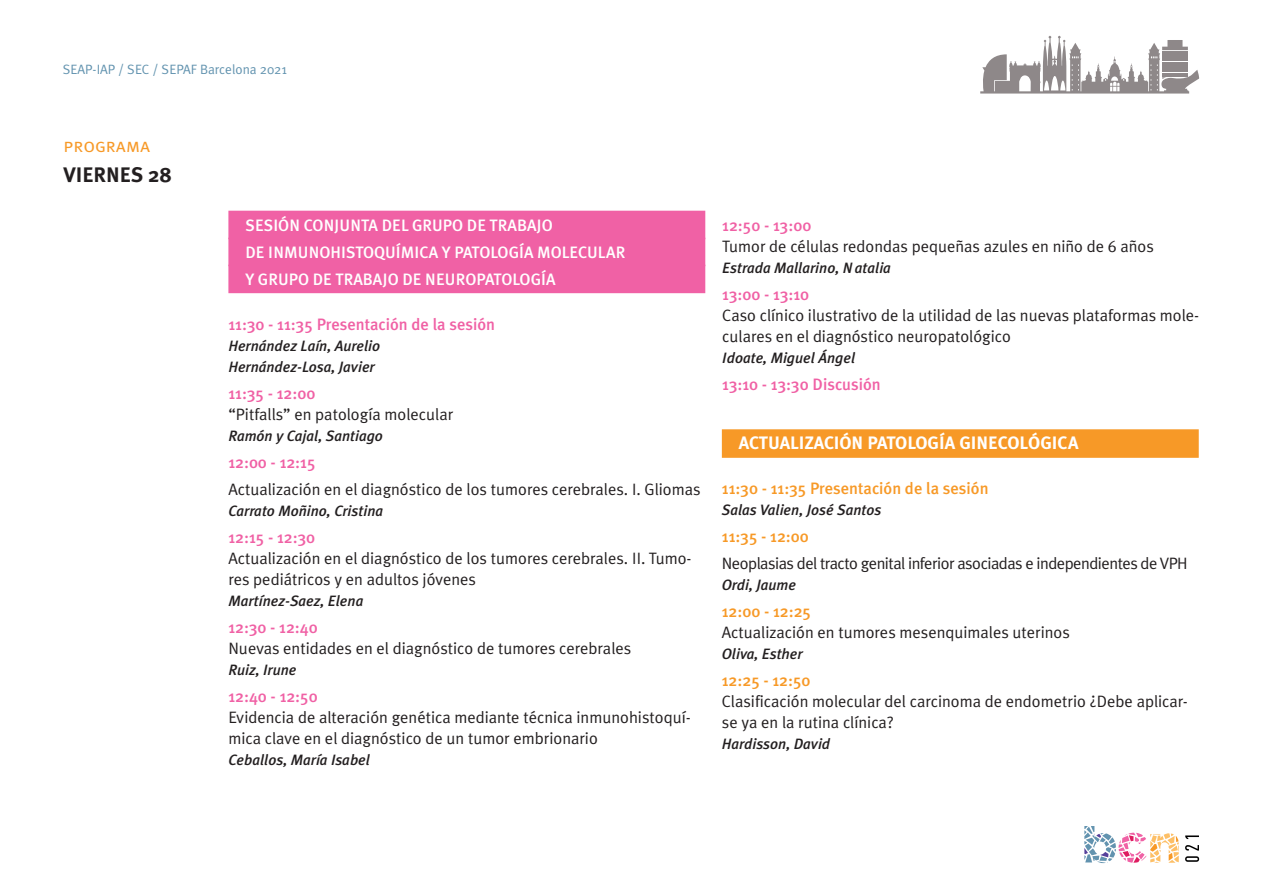
<style>
.page{position:relative;width:1263px;height:893px;background:#fff}
.page>*{position:absolute;margin:0;border:0;box-sizing:border-box;transform-origin:0 0}
.t1{font:700 21px "Meta Plus";color:#231f20}
.t2{font:19.5px "Meta Plus Normal Caps";color:#f79927}
.t3{font:700 18px "Meta Plus";color:#fff}
.t4{font:16.5px/21px "Meta Plus Normal";color:#231f20}
.t5{font:500 16.5px "Meta Plus";color:#f061a5}
.t6{font:500 16.5px/27px "Meta Plus";color:#fff}
.t7{font:500 16.5px "Meta Plus";color:#f79927}
.t8{font:16.5px "Meta Plus Normal";letter-spacing:-.03em;color:#231f20}
.t9{font:italic 500 15px/21px "Meta Plus";color:#231f20}
.t10{font:13.5px "Meta Plus Normal";color:#6293af}
</style>
<div class="page">
<svg style="left:1185px;top:845px;width:14px;height:17px"></svg>
<svg style="left:1185px;top:835px;width:14px;height:4px"></svg>
<svg style="left:1084px;top:826px;width:95px;height:37px"></svg>
<svg style="left:980px;top:36px;width:219px;height:58px"></svg>
<div style="left:228px;top:211px;width:477px;height:28px;background:#f061a5"></div>
<div style="left:228px;top:238px;width:477px;height:28px;background:#f061a5"></div>
<div style="left:228px;top:265px;width:477px;height:28px;background:#f061a5"></div>
<div style="left:722px;top:429px;width:477px;height:29px;background:#f79927"></div>
<p class="t10" style="left:63px;top:62px;width:226px">SEAP-IAP / SEC / SEPAF Barcelona 2021</p>
<p class="t2" style="left:63px;top:134px;width:88px">programa</p>
<p class="t1" style="left:63px;top:162px;width:110px">VIERNES 28</p>
<p class="t6" style="left:245px;top:211px;width:363px">SESIÓN CONJUNTA DEL GRUPO DE TRABAJO<br>DE I NMUNOHISTOQUÍMICA Y PATOLOGÍA MOLECULAR<br>Y GRUPO DE TRABAJO DE N EUROPATOLOGÍA</p>
<p class="t5" style="left:228px;top:314px;width:268px">11:30 - 11:35 PRESENTACIÓN DE LA SESIÓN</p>
<p class="t9" style="left:228px;top:335px;width:153px">Hernández Laín, Aurelio<br>Hernández-Losa, Javier</p>
<p class="t5" style="left:228px;top:383px;width:88px">11:35 - 12:00</p>
<p class="t4" style="left:228px;top:403px;width:226px">“Pitfalls” en patología molecular</p>
<p class="t9" style="left:228px;top:425px;width:156px">Ramón y Cajal, Santiago</p>
<p class="t5" style="left:228px;top:452px;width:89px">12:00 - 12:15</p>
<p class="t4" style="left:228px;top:478px;width:474px">Actualización en el diagnóstico de los tumores cerebrales. I. Gliomas</p>
<p class="t9" style="left:228px;top:500px;width:156px">Carrato Moñino, Cristina</p>
<p class="t5" style="left:228px;top:527px;width:88px">12:15 - 12:30</p>
<p class="t4" style="left:228px;top:547px;width:465px">Actualización en el diagnóstico de los tumores cerebrales. II. Tumo&shy;res pediátricos y en adultos jóvenes</p>
<p class="t9" style="left:228px;top:590px;width:136px">Martínez-Saez, Elena</p>
<p class="t5" style="left:228px;top:617px;width:91px">12:30 - 12:40</p>
<p class="t4" style="left:228px;top:637px;width:404px">Nuevas entidades en el diagnóstico de tumores cerebrales</p>
<p class="t9" style="left:228px;top:659px;width:69px">Ruiz, Irune</p>
<p class="t5" style="left:228px;top:686px;width:91px">12:40 - 12:50</p>
<p class="t4" style="left:228px;top:706px;width:464px">Evidencia de alteración genética mediante técnica inmunohistoquí&shy;mica clave en el diagnóstico de un tumor embrionario</p>
<p class="t9" style="left:228px;top:749px;width:143px">Ceballos, María Isabel</p>
<p class="t5" style="left:722px;top:215px;width:90px">12:50 - 13:00</p>
<p class="t4" style="left:722px;top:235px;width:433px">Tumor de células redondas pequeñas azules en niño de 6 años</p>
<p class="t9" style="left:722px;top:257px;width:170px">Estrada Mallarino, Natalia</p>
<p class="t5" style="left:722px;top:284px;width:88px">13:00 - 13:10</p>
<p class="t4" style="left:722px;top:304px;width:478px">Caso clínico ilustrativo de la utilidad de las nuevas plataformas mole&shy;culares en el diagnóstico neuropatológico</p>
<p class="t9" style="left:722px;top:347px;width:134px">Idoate, Miguel Ángel</p>
<p class="t5" style="left:722px;top:374px;width:160px">13:10 - 13:30 DISCUSIÓN</p>
<p class="t3" style="left:739px;top:433px;width:21px">ACTUALIZACIÓN</p>
<p class="t3" style="left:867px;top:433px;width:11px">PATOLOGÍA</p>
<p class="t3" style="left:959px;top:433px;width:11px">GINECOLÓGICA</p>
<p class="t7" style="left:722px;top:479px;width:268px">11:30 - 11:35 PRESENTACIÓN DE LA SESIÓN</p>
<p class="t9" style="left:722px;top:499px;width:161px">Salas Valien, José Santos</p>
<p class="t7" style="left:722px;top:527px;width:88px">11:35 - 12:00</p>
<p class="t8" style="left:722px;top:554px;width:467px">Neoplasias del tracto genital inferior asociadas e independientes de VPH</p>
<p class="t9" style="left:722px;top:574px;width:76px">Ordi, Jaume</p>
<p class="t7" style="left:722px;top:602px;width:91px">12:00 - 12:25</p>
<p class="t4" style="left:722px;top:622px;width:350px">Actualización en tumores mesenquimales uterinos</p>
<p class="t9" style="left:722px;top:643px;width:82px">Oliva, Esther</p>
<p class="t7" style="left:722px;top:671px;width:90px">12:25 - 12:50</p>
<p class="t4" style="left:722px;top:691px;width:467px">Clasificación molecular del carcinoma de endometrio ¿Debe aplicar&shy;se ya en la rutina clínica?</p>
<p class="t9" style="left:722px;top:733px;width:110px">Hardisson, David</p>
</div>
